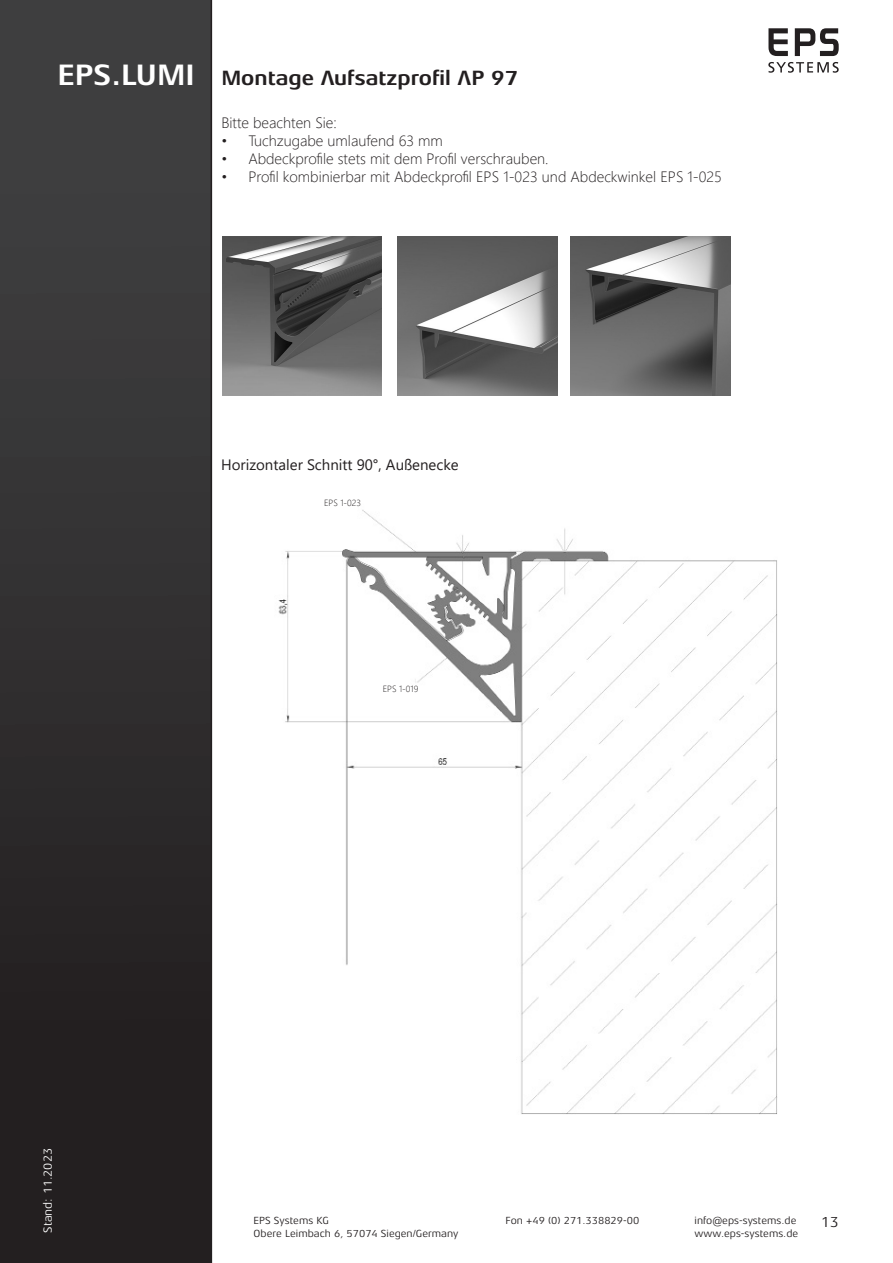
<style>
.page{position:relative;width:893px;height:1263px;background:#fff}
.page>*{position:absolute;margin:0;border:0;box-sizing:border-box;transform-origin:0 0}
.t1{font:700 30px "Aeonis LT Pro";color:#fff}
.t2{font:700 21px "Aeonis LT Pro";color:#231f20}
.t3{font:300 15px "Segoe UI";color:#231f20}
.t4{font:15px "Segoe UI";color:#231f20}
.t5{font:15px "Aeonis LT Pro";color:#231f20}
.t6{font:12px "Aeonis LT Pro";color:#fff}
.t7{font:10.5px "Aeonis LT Pro";color:#231f20}
.t8{font:300 9px "Segoe UI";color:#231f20}
</style>
<div class="page">
<svg style="left:0;top:0;width:212px;height:1263px;background:#302e2f"></svg>
<svg style="left:768px;top:28px;width:20px;height:28px"></svg>
<svg style="left:795px;top:28px;width:44px;height:28px"></svg>
<svg style="left:768px;top:62px;width:71px;height:11px"></svg>
<img style="left:222px;top:236px;width:160px;height:159px">
<img style="left:398px;top:236px;width:159px;height:159px">
<img style="left:571px;top:236px;width:159px;height:159px">
<img style="left:278px;top:510px;width:499px;height:604px">
<h1 class="t1" style="left:57px;top:58px;width:139px">EPS.LUMI</h1>
<h2 class="t2" style="left:221px;top:66px;width:298px">Montage Aufsatzprofil AP 97</h2>
<p class="t3" style="left:221px;top:108px;width:117px">Bitte beachten Sie:</p>
<p class="t3" style="left:221px;top:126px;width:223px">• Tuchzugabe umlaufend 63 mm</p>
<p class="t3" style="left:221px;top:144px;width:329px">• Abdeckprofile stets mit dem Profil verschrauben.</p>
<p class="t3" style="left:221px;top:162px;width:502px">• Profil kombinierbar mit Abdeckprofil EPS 1-023 und Abdeckwinkel EPS 1-025</p>
<p class="t4" style="left:221px;top:451px;width:239px">Horizontaler Schnitt 90°, Außenecke</p>
<p class="t8" style="left:324px;top:494px;width:39px">EPS 1-023</p>
<p class="t8" style="left:383px;top:680px;width:37px">EPS 1-019</p>
<p class="t6" style="left:41px;top:1233px;width:86px;rotate:-90deg">Stand: 11.2023</p>
<p class="t7" style="left:254px;top:1215px;width:77px">EPS Systems KG</p>
<p class="t7" style="left:506px;top:1215px;width:135px">Fon +49 (0) 271.338829-00</p>
<p class="t7" style="left:695px;top:1215px;width:103px">info@eps-systems.de</p>
<p class="t7" style="left:254px;top:1227px;width:206px">Obere Leimbach 6, 57074 Siegen/Germany</p>
<p class="t7" style="left:695px;top:1227px;width:105px">www.eps-systems.de</p>
<p class="t5" style="left:821px;top:1214px;width:19px">13</p>
</div>
